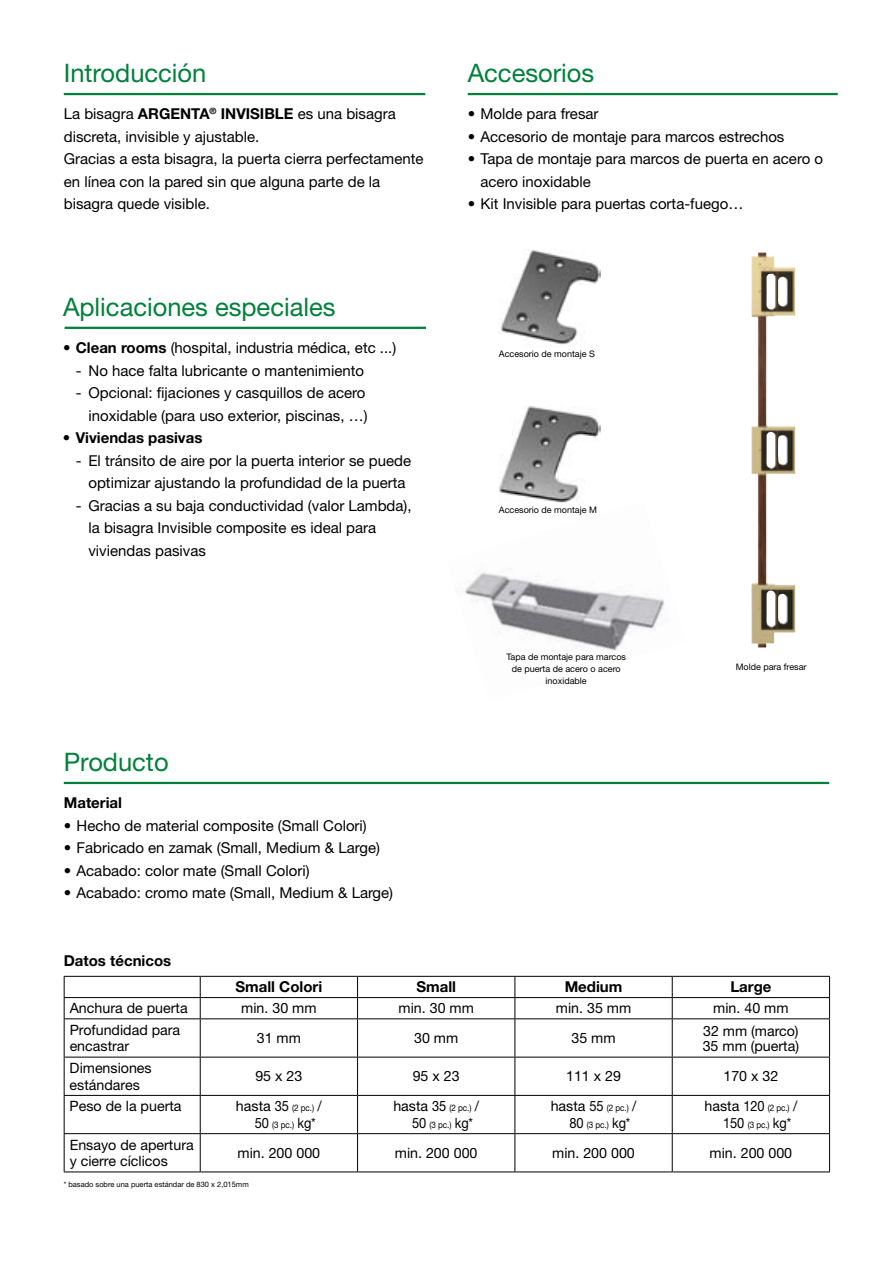
<style>
.page{position:relative;width:893px;height:1263px;background:#fff}
.page>*{position:absolute;margin:0;border:0;box-sizing:border-box;transform-origin:0 0}
.t1{font:25.5px "Helvetica Neue LT Std";color:#00803b}
.t2{font:15px/22.5px "Helvetica Neue LT Std";color:#000}
.t3{font:700 15px "Helvetica Neue LT Std";color:#000}
.t4{font:14.25px/16.5px "Helvetica Neue LT Std";color:#000}
.t5{font:9px/12px "Helvetica Neue LT Std";color:#000;text-align:center}
.t6{font:9px "Helvetica Neue LT Std";color:#000;scale:.9 1}
.t7{font:7.5px "Helvetica Neue LT Std";color:#000}
.s1{font-weight:700}
.s2{font-weight:400}
.s3{font-size:9px}
.s4{font-size:14.25px}
</style>
<div class="page">
<hr style="left:64px;top:782px;width:765px;height:2px;background:#00803b">
<hr style="left:64px;top:976px;width:136px;height:1px;background:#000">
<hr style="left:200px;top:976px;width:158px;height:1px;background:#000">
<hr style="left:358px;top:976px;width:157px;height:1px;background:#000">
<hr style="left:515px;top:976px;width:157px;height:1px;background:#000">
<hr style="left:672px;top:976px;width:158px;height:1px;background:#000">
<hr style="left:64px;top:997px;width:136px;height:1px;background:#000">
<svg style="left:64px;top:977px;width:1px;height:41px"></svg>
<hr style="left:200px;top:997px;width:158px;height:1px;background:#000">
<svg style="left:200px;top:977px;width:1px;height:41px"></svg>
<hr style="left:358px;top:997px;width:157px;height:1px;background:#000">
<svg style="left:357px;top:977px;width:1px;height:41px"></svg>
<hr style="left:515px;top:997px;width:157px;height:1px;background:#000">
<svg style="left:514px;top:977px;width:1px;height:41px"></svg>
<hr style="left:672px;top:997px;width:158px;height:1px;background:#000">
<svg style="left:672px;top:977px;width:1px;height:41px"></svg>
<svg style="left:829px;top:977px;width:1px;height:41px"></svg>
<hr style="left:64px;top:1018px;width:136px;height:1px;background:#000">
<hr style="left:64px;top:1019px;width:1px;height:38px;background:#000">
<hr style="left:200px;top:1018px;width:158px;height:1px;background:#000">
<hr style="left:200px;top:1019px;width:1px;height:38px;background:#000">
<hr style="left:358px;top:1018px;width:157px;height:1px;background:#000">
<hr style="left:357px;top:1019px;width:1px;height:38px;background:#000">
<hr style="left:515px;top:1018px;width:157px;height:1px;background:#000">
<hr style="left:514px;top:1019px;width:1px;height:38px;background:#000">
<hr style="left:672px;top:1018px;width:158px;height:1px;background:#000">
<hr style="left:672px;top:1019px;width:1px;height:38px;background:#000">
<hr style="left:829px;top:1019px;width:1px;height:38px;background:#000">
<hr style="left:64px;top:1057px;width:136px;height:1px;background:#000">
<hr style="left:64px;top:1057px;width:1px;height:38px;background:#000">
<hr style="left:200px;top:1057px;width:158px;height:1px;background:#000">
<hr style="left:200px;top:1057px;width:1px;height:38px;background:#000">
<hr style="left:358px;top:1057px;width:157px;height:1px;background:#000">
<hr style="left:357px;top:1057px;width:1px;height:38px;background:#000">
<hr style="left:515px;top:1057px;width:157px;height:1px;background:#000">
<hr style="left:514px;top:1057px;width:1px;height:38px;background:#000">
<hr style="left:672px;top:1057px;width:158px;height:1px;background:#000">
<hr style="left:672px;top:1057px;width:1px;height:38px;background:#000">
<hr style="left:829px;top:1057px;width:1px;height:38px;background:#000">
<hr style="left:64px;top:1095px;width:136px;height:1px;background:#000">
<hr style="left:64px;top:1096px;width:1px;height:37px;background:#000">
<hr style="left:200px;top:1095px;width:158px;height:1px;background:#000">
<hr style="left:200px;top:1096px;width:1px;height:37px;background:#000">
<hr style="left:358px;top:1095px;width:157px;height:1px;background:#000">
<hr style="left:357px;top:1096px;width:1px;height:37px;background:#000">
<hr style="left:515px;top:1095px;width:157px;height:1px;background:#000">
<hr style="left:514px;top:1096px;width:1px;height:37px;background:#000">
<hr style="left:672px;top:1095px;width:158px;height:1px;background:#000">
<hr style="left:672px;top:1096px;width:1px;height:37px;background:#000">
<hr style="left:829px;top:1096px;width:1px;height:37px;background:#000">
<hr style="left:64px;top:1133px;width:136px;height:1px;background:#000">
<hr style="left:64px;top:1134px;width:1px;height:37px;background:#000">
<hr style="left:200px;top:1133px;width:158px;height:1px;background:#000">
<hr style="left:200px;top:1134px;width:1px;height:37px;background:#000">
<hr style="left:358px;top:1133px;width:157px;height:1px;background:#000">
<hr style="left:357px;top:1134px;width:1px;height:37px;background:#000">
<hr style="left:515px;top:1133px;width:157px;height:1px;background:#000">
<hr style="left:514px;top:1134px;width:1px;height:37px;background:#000">
<hr style="left:672px;top:1133px;width:158px;height:1px;background:#000">
<hr style="left:672px;top:1134px;width:1px;height:37px;background:#000">
<hr style="left:829px;top:1134px;width:1px;height:37px;background:#000">
<hr style="left:64px;top:1171px;width:136px;height:1px;background:#000">
<hr style="left:200px;top:1171px;width:158px;height:1px;background:#000">
<hr style="left:358px;top:1171px;width:157px;height:1px;background:#000">
<hr style="left:515px;top:1171px;width:157px;height:1px;background:#000">
<hr style="left:672px;top:1171px;width:158px;height:1px;background:#000">
<hr style="left:64px;top:93px;width:361px;height:2px;background:#00803b">
<hr style="left:65px;top:327px;width:361px;height:2px;background:#00803b">
<hr style="left:468px;top:93px;width:370px;height:2px;background:#00803b">
<img style="left:465px;top:572px;width:200px;height:79px">
<img style="left:499px;top:406px;width:101px;height:97px">
<img style="left:500px;top:249px;width:100px;height:97px">
<img style="left:751px;top:252px;width:44px;height:395px">
<h1 class="t1" style="left:64px;top:58px;width:144px">Introducción</h1>
<p class="t2" style="left:64px;top:103px;width:361px">La bisagra <span class="s1">ARGENTA</span><sup>®</sup> <span class="s1">INVISIBLE</span> es una bisagra discreta, invisible y ajustable.<br>Gracias a esta bisagra, la puerta cierra perfectamente en línea con la pared sin que alguna parte de la bisagra quede visible.</p>
<h1 class="t1" style="left:63px;top:292px;width:274px">Aplicaciones especiales</h1>
<p class="t2" style="left:63px;top:336px;width:335px">• <span class="s1">Clean rooms</span> (hospital, industria médica, etc ...)</p>
<p class="t2" style="left:76px;top:359px;width:290px">- No hace falta lubricante o mantenimiento</p>
<p class="t2" style="left:76px;top:381px;width:293px;text-align:right">- Opcional: fijaciones y casquillos de acero inoxidable (para uso exterior, piscinas, …)</p>
<p class="t3" style="left:63px;top:429px;width:141px"><span class="s2">•</span> Viviendas pasivas</p>
<p class="t2" style="left:76px;top:449px;width:337px;text-align:center">- El tránsito de aire por la puerta interior se puede optimizar ajustando la profundidad de la puerta</p>
<p class="t2" style="left:88px;top:494px;width:325px;text-indent:-13px">- Gracias a su baja conductividad (valor Lambda), la bisagra Invisible composite es ideal para viviendas pasivas</p>
<h1 class="t1" style="left:64px;top:747px;width:106px">Producto</h1>
<p class="t3" style="left:64px;top:794px;width:60px">Material</p>
<p class="t2" style="left:64px;top:814px;width:305px">• Hecho de material composite (Small Colori)</p>
<p class="t2" style="left:64px;top:836px;width:318px">• Fabricado en zamak (Small, Medium &amp; Large)</p>
<p class="t2" style="left:64px;top:859px;width:247px">• Acabado: color mate (Small Colori)</p>
<p class="t2" style="left:64px;top:881px;width:331px">• Acabado: cromo mate (Small, Medium &amp; Large)</p>
<p class="t3" style="left:64px;top:951px;width:109px">Datos técnicos</p>
<h1 class="t1" style="left:468px;top:58px;width:128px">Accesorios</h1>
<p class="t2" style="left:468px;top:103px;width:132px">• Molde para fresar</p>
<p class="t2" style="left:468px;top:125px;width:318px">• Accesorio de montaje para marcos estrechos</p>
<p class="t2" style="left:480px;top:148px;width:344px;text-indent:-13px">• Tapa de montaje para marcos de puerta en acero o acero inoxidable</p>
<p class="t2" style="left:468px;top:193px;width:277px">• Kit Invisible para puertas corta-fuego…</p>
<p class="t5" style="left:499px;top:348px;width:98px">Accesorio de montaje S</p>
<p class="t5" style="left:499px;top:504px;width:100px">Accesorio de montaje M</p>
<p class="t5" style="left:506px;top:651px;width:121px">Tapa de montaje para marcos de puerta de acero o acero inoxidable</p>
<p class="t5" style="left:736px;top:660px;width:72px">Molde para fresar</p>
<p class="t3" style="left:235px;top:978px;width:88px">Small Colori</p>
<p class="t3" style="left:416px;top:978px;width:41px">Small</p>
<p class="t3" style="left:565px;top:978px;width:59px">Medium</p>
<p class="t3" style="left:730px;top:978px;width:43px">Large</p>
<p class="t4" style="left:70px;top:1000px;width:119px">Anchura de puerta</p>
<p class="t4" style="left:241px;top:1000px;width:77px">min. 30 mm</p>
<p class="t4" style="left:399px;top:1000px;width:77px">min. 30 mm</p>
<p class="t4" style="left:556px;top:1000px;width:77px">min. 35 mm</p>
<p class="t4" style="left:713px;top:1000px;width:77px">min. 40 mm</p>
<p class="t4" style="left:70px;top:1021px;width:112px">Profundidad para encastrar</p>
<p class="t4" style="left:257px;top:1029px;width:46px">31 mm</p>
<p class="t4" style="left:414px;top:1029px;width:46px">30 mm</p>
<p class="t4" style="left:571px;top:1029px;width:46px">35 mm</p>
<p class="t4" style="left:703px;top:1023px;width:98px;line-height:15px">32 mm (marco)<br>35 mm (puerta)</p>
<p class="t4" style="left:70px;top:1059px;width:84px">Dimensiones estándares</p>
<p class="t4" style="left:255px;top:1068px;width:48px">95 x 23</p>
<p class="t4" style="left:413px;top:1068px;width:48px">95 x 23</p>
<p class="t4" style="left:566px;top:1068px;width:56px">111 x 29</p>
<p class="t4" style="left:723px;top:1068px;width:56px">170 x 32</p>
<p class="t4" style="left:70px;top:1098px;width:113px">Peso de la puerta</p>
<p class="t4" style="left:236px;top:1098px;width:87px">hasta 35 <span class="s3">(2 pc.)</span> /</p>
<p class="t6" style="left:255px;top:1119px;width:69px"><span class="s4">50</span> (3 pc.) <span class="s4">kg*</span></p>
<p class="t4" style="left:393px;top:1098px;width:87px">hasta 35 <span class="s3">(2 pc.)</span> /</p>
<p class="t6" style="left:412px;top:1119px;width:69px"><span class="s4">50</span> (3 pc.) <span class="s4">kg*</span></p>
<p class="t4" style="left:551px;top:1098px;width:87px">hasta 55 <span class="s3">(2 pc.)</span> /</p>
<p class="t6" style="left:569px;top:1119px;width:69px"><span class="s4">80</span> (3 pc.) <span class="s4">kg*</span></p>
<p class="t4" style="left:723px;top:1098px;width:75px;text-indent:-19px">hasta 120 <span class="s3">(2 pc.)</span> /<br>150 <span class="s3">(3 pc.)</span> kg*</p>
<p class="t4" style="left:70px;top:1136px;width:126px">Ensayo de apertura y cierre cíclicos</p>
<p class="t4" style="left:238px;top:1144px;width:84px">min. 200 000</p>
<p class="t4" style="left:395px;top:1144px;width:84px">min. 200 000</p>
<p class="t4" style="left:552px;top:1144px;width:84px">min. 200 000</p>
<p class="t4" style="left:710px;top:1144px;width:84px">min. 200 000</p>
<p class="t7" style="left:64px;top:1180px;width:186px">* basado sobre una puerta estándar de 830 x 2,015mm</p>
</div>
